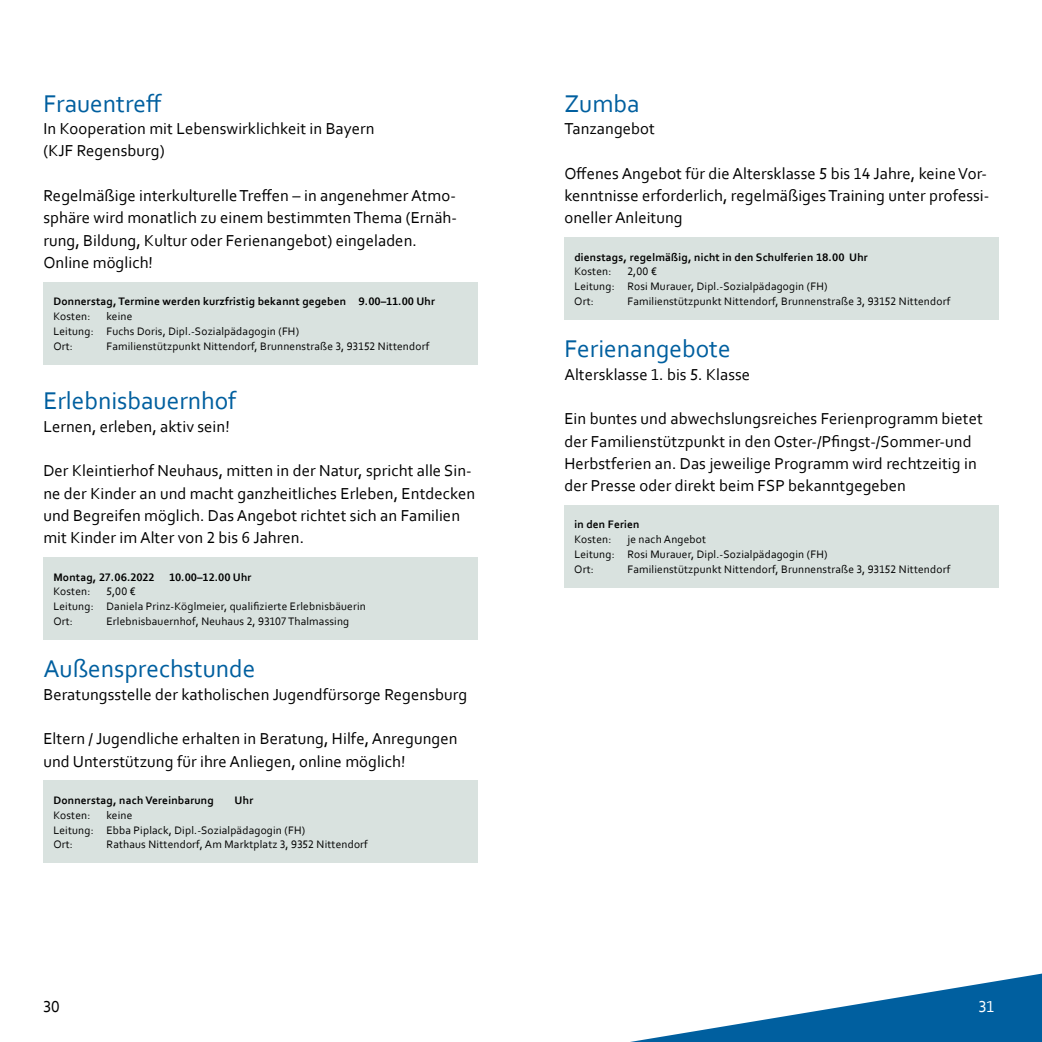
<style>
.page{position:relative;width:1042px;height:1042px;background:#fff}
.page>*{position:absolute;margin:0;border:0;box-sizing:border-box;transform-origin:0 0}
.t1{font:25.38px "Corbel";color:#005f9f}
.t2{font:16.62px/22.4px "Corbel";letter-spacing:.005em;color:#000}
.t3{font:16.62px "Corbel";color:#fff}
.t4{font:11.38px/14.9px "Corbel";letter-spacing:.015em;color:#000}
.t5{font:700 11.38px "Corbel";letter-spacing:.015em;color:#000}
</style>
<div class="page">
<div style="left:43px;top:557px;width:434px;height:83px;background:#d9e2df"></div>
<div style="left:43px;top:780px;width:434px;height:83px;background:#d9e2df"></div>
<div style="left:43px;top:282px;width:434px;height:83px;background:#d9e2df"></div>
<div style="left:564px;top:505px;width:434px;height:83px;background:#d9e2df"></div>
<div style="left:564px;top:237px;width:434px;height:83px;background:#d9e2df"></div>
<svg style="left:630px;top:973px;width:412px;height:69px"></svg>
<h1 class="t1" style="left:43px;top:87px;width:120px">Frauentreff</h1>
<p class="t2" style="left:43px;top:117px;width:333px">In Kooperation mit Lebenswirklichkeit in Bayern (KJF Regensburg)</p>
<p class="t2" style="left:43px;top:184px;width:415px">Regelmäßige interkulturelle Treffen – in angenehmer Atmo&shy;sphäre wird monatlich zu einem bestimmten Thema (Ernäh&shy;rung, Bildung, Kultur oder Ferienangebot) eingeladen.<br>Online möglich!</p>
<p class="t5" style="left:53px;top:294px;width:383px">Donnerstag, Termine werden kurzfristig bekannt gegeben 9.00–11.00 Uhr</p>
<p class="t4" style="left:53px;top:308px;width:39px">Kosten:</p>
<h1 class="t1" style="left:564px;top:87px;width:77px">Zumba</h1>
<p class="t2" style="left:564px;top:117px;width:92px">Tanzangebot</p>
<p class="t2" style="left:564px;top:161px;width:426px">Offenes Angebot für die Altersklasse 5 bis 14 Jahre, keine Vor&shy;kenntnisse erforderlich, regelmäßiges Training unter professi&shy;oneller Anleitung</p>
<p class="t5" style="left:574px;top:250px;width:295px">dienstags, regelmäßig, nicht in den Schulferien 18.00 Uhr</p>
<p class="t4" style="left:574px;top:264px;width:39px">Kosten:</p>
<p class="t4" style="left:574px;top:264px;width:255px;text-indent:53px">2,00 €<br>Leitung: Rosi Murauer, Dipl.-Sozialpädagogin (FH)<br>Ort:</p>
<p class="t4" style="left:627px;top:294px;width:324px">Familienstützpunkt Nittendorf, Brunnenstraße 3, 93152 Nittendorf</p>
<p class="t4" style="left:53px;top:308px;width:247px;text-indent:53px">keine<br>Leitung: Fuchs Doris, Dipl.-Sozialpädagogin (FH)<br>Ort:</p>
<p class="t4" style="left:106px;top:338px;width:324px">Familienstützpunkt Nittendorf, Brunnenstraße 3, 93152 Nittendorf</p>
<h1 class="t1" style="left:564px;top:333px;width:168px">Ferienangebote</h1>
<p class="t2" style="left:564px;top:362px;width:187px">Altersklasse 1. bis 5. Klasse</p>
<p class="t2" style="left:564px;top:407px;width:420px">Ein buntes und abwechslungsreiches Ferienprogramm bietet der Familienstützpunkt in den Oster-/Pfingst-/Sommer-und Herbstferien an. Das jeweilige Programm wird rechtzeitig in der Presse oder direkt beim FSP bekanntgegeben</p>
<p class="t5" style="left:574px;top:517px;width:67px">in den Ferien</p>
<p class="t4" style="left:574px;top:532px;width:39px">Kosten:</p>
<h1 class="t1" style="left:43px;top:385px;width:194px">Erlebnisbauernhof</h1>
<p class="t2" style="left:43px;top:414px;width:188px">Lernen, erleben, aktiv sein!</p>
<p class="t2" style="left:43px;top:459px;width:433px">Der Kleintierhof Neuhaus, mitten in der Natur, spricht alle Sin&shy;ne der Kinder an und macht ganzheitliches Erleben, Entdecken und Begreifen möglich. Das Angebot richtet sich an Familien mit Kinder im Alter von 2 bis 6 Jahren.</p>
<p class="t5" style="left:53px;top:570px;width:102px">Montag, 27.06.2022</p>
<p class="t5" style="left:169px;top:570px;width:84px">10.00–12.00 Uhr</p>
<p class="t4" style="left:53px;top:584px;width:39px">Kosten:</p>
<p class="t4" style="left:574px;top:532px;width:255px;text-indent:53px">je nach Angebot<br>Leitung: Rosi Murauer, Dipl.-Sozialpädagogin (FH)<br>Ort:</p>
<p class="t4" style="left:627px;top:561px;width:324px">Familienstützpunkt Nittendorf, Brunnenstraße 3, 93152 Nittendorf</p>
<p class="t4" style="left:53px;top:584px;width:314px;text-indent:53px">5,00 €<br>Leitung: Daniela Prinz-Köglmeier, qualifizierte Erlebnisbäuerin<br>Ort:</p>
<p class="t4" style="left:106px;top:614px;width:244px">Erlebnisbauernhof, Neuhaus 2, 93107 Thalmassing</p>
<h1 class="t1" style="left:43px;top:653px;width:214px">Außensprechstunde</h1>
<p class="t2" style="left:43px;top:682px;width:425px">Beratungsstelle der katholischen Jugendfürsorge Regensburg</p>
<p class="t2" style="left:43px;top:727px;width:416px">Eltern / Jugendliche erhalten in Beratung, Hilfe, Anregungen und Unterstützung für ihre Anliegen, online möglich!</p>
<p class="t5" style="left:53px;top:793px;width:162px">Donnerstag, nach Vereinbarung</p>
<p class="t5" style="left:235px;top:793px;width:20px">Uhr</p>
<p class="t4" style="left:53px;top:807px;width:39px">Kosten:</p>
<p class="t4" style="left:53px;top:807px;width:253px;text-indent:53px">keine<br>Leitung: Ebba Piplack, Dipl.-Sozialpädagogin (FH)<br>Ort:</p>
<p class="t4" style="left:106px;top:837px;width:263px">Rathaus Nittendorf, Am Marktplatz 3, 9352 Nittendorf</p>
<p class="t2" style="left:43px;top:995px;width:18px">30</p>
<p class="t3" style="left:979px;top:996px;width:17px">31</p>
</div>
